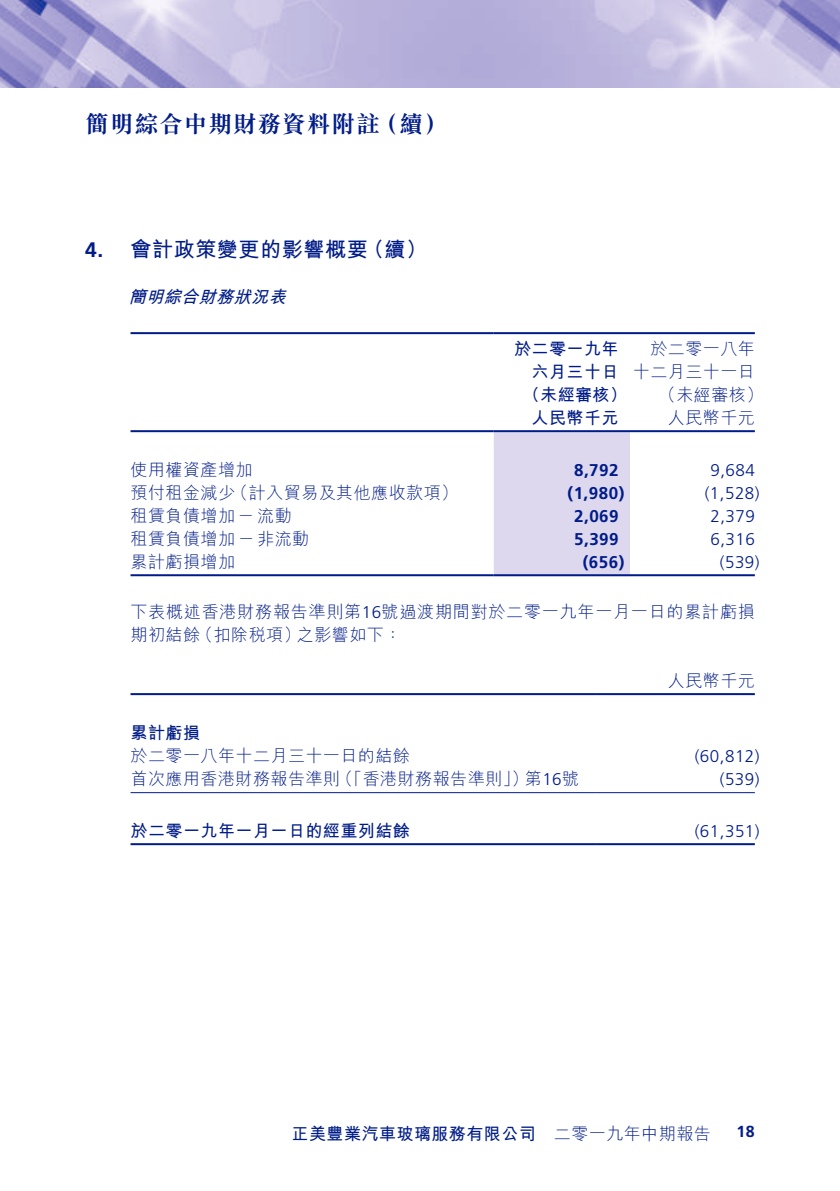
<style>
.page{position:relative;width:840px;height:1191px;background:#fff}
.page>*{position:absolute;margin:0;border:0;box-sizing:border-box;transform-origin:0 0}
.t1{font:700 24px "M Sung HK";letter-spacing:.025em;color:#001c88}
.t2{font:700 21px "M Hei HK";letter-spacing:.03em;color:#001c88}
.t3{font:700 21px "Frutiger LT Std";color:#001c88}
.t4{font:300 17px/23px "M Hei HK";letter-spacing:.03em;color:#001c88}
.t5{font:700 17px/23px "M Hei HK";letter-spacing:.03em;color:#001c88;text-align:right}
.t6{font:300 17px "Frutiger LT Std";letter-spacing:.03em;color:#001c88}
.t7{font:700 17px "Frutiger LT Std";letter-spacing:.03em;color:#001c88}
.t8{font:italic 700 17px "M Hei HK";color:#001c88}
.t9{font:700 16px "Frutiger LT Std";color:#001c88}
.s1{font-family:"Frutiger LT Std"}
.s2{font-weight:300}
</style>
<div class="page">
<img style="left:0;top:0;width:839px;height:87px">
<div style="left:493px;top:432px;width:136px;height:142px;background:#ddd8ee"></div>
<hr style="left:130px;top:332px;width:363px;height:2px;background:#001c88">
<hr style="left:493px;top:332px;width:261px;height:2px;background:#001c88">
<hr style="left:130px;top:430px;width:363px;height:2px;background:#001c88">
<hr style="left:493px;top:430px;width:136px;height:2px;background:#001c88">
<hr style="left:629px;top:430px;width:125px;height:2px;background:#001c88">
<hr style="left:130px;top:574px;width:363px;height:2px;background:#001c88">
<hr style="left:493px;top:574px;width:136px;height:2px;background:#001c88">
<hr style="left:629px;top:574px;width:125px;height:2px;background:#001c88">
<hr style="left:130px;top:693px;width:465px;height:2px;background:#001c88">
<hr style="left:595px;top:693px;width:159px;height:2px;background:#001c88">
<hr style="left:130px;top:792px;width:465px;height:1px;background:#001c88">
<hr style="left:595px;top:792px;width:159px;height:1px;background:#001c88">
<hr style="left:130px;top:843px;width:465px;height:2px;background:#001c88">
<hr style="left:595px;top:843px;width:159px;height:2px;background:#001c88">
<h1 class="t1" style="left:85px;top:108px;width:296px">簡明綜合中期財務資料附註</h1>
<h1 class="t1" style="left:374px;top:108px;width:75px">（續(</h1>
<p class="t3" style="left:85px;top:237px;width:20px">4.</p>
<p class="t2" style="left:130px;top:234px;width:238px">會計政策變更的影響概要</p>
<p class="t2" style="left:363px;top:234px;width:66px">（續(</p>
<p class="t8" style="left:129px;top:284px;width:164px">簡明綜合財務狀況表</p>
<p class="t4" style="left:130px;top:457px;width:123px">使用權資產增加</p>
<p class="t4" style="left:130px;top:480px;width:106px">預付租金減少</p>
<p class="t4" style="left:231px;top:480px;width:228px">（計入貿易及其他應收款項(</p>
<p class="t4" style="left:130px;top:503px;width:163px">租賃負債增加－流動</p>
<p class="t4" style="left:130px;top:526px;width:180px">租賃負債增加－非流動</p>
<p class="t5" style="left:514px;top:336px;width:106px">於二零一九年六月三十日</p>
<p class="t4" style="left:650px;top:336px;width:106px">於二零一八年</p>
<p class="t4" style="left:632px;top:359px;width:123px">十二月三十一日</p>
<p class="t4" style="left:658px;top:382px;width:106px">（未經審核(</p>
<p class="t5" style="left:522px;top:382px;width:106px">（未經審核）</p>
<p class="t5" style="left:531px;top:405px;width:88px">人民幣千元</p>
<p class="t4" style="left:667px;top:405px;width:88px">人民幣千元</p>
<p class="t7" style="left:574px;top:460px;width:46px">8,792</p>
<p class="t6" style="left:710px;top:460px;width:46px">9,684</p>
<p class="t7" style="left:567px;top:483px;width:58px">)1,980(</p>
<p class="t6" style="left:704px;top:483px;width:56px">)1,528(</p>
<p class="t7" style="left:574px;top:506px;width:46px">2,069</p>
<p class="t6" style="left:710px;top:506px;width:46px">2,379</p>
<p class="t7" style="left:574px;top:529px;width:46px">5,399</p>
<p class="t6" style="left:710px;top:529px;width:46px">6,316</p>
<p class="t4" style="left:130px;top:549px;width:106px">累計虧損增加</p>
<p class="t4" style="left:297px;top:599px;width:459px;text-indent:-166px">下表概述香港財務報告準則第<span class="s1">16</span>號過渡期間對於二零一九年一月一日的累計虧損之影響如下：</p>
<p class="t7" style="left:582px;top:552px;width:43px">)656(</p>
<p class="t6" style="left:719px;top:552px;width:41px">)539(</p>
<p class="t4" style="left:196px;top:622px;width:106px">（扣除稅項）</p>
<p class="t4" style="left:130px;top:622px;width:71px">期初結餘</p>
<p class="t4" style="left:667px;top:668px;width:88px">人民幣千元</p>
<p class="t5" style="left:130px;top:720px;width:71px">累計虧損</p>
<p class="t4" style="left:130px;top:743px;width:281px">於二零一八年十二月三十一日的結餘</p>
<p class="t6" style="left:694px;top:746px;width:66px">)60,812(</p>
<p class="t4" style="left:130px;top:766px;width:211px">首次應用香港財務報告準則</p>
<p class="t4" style="left:336px;top:766px;width:194px">（「香港財務報告準則」）</p>
<p class="t4" style="left:524px;top:766px;width:56px">第<span class="s1">16</span>號</p>
<p class="t6" style="left:719px;top:769px;width:41px">)539(</p>
<p class="t5" style="left:130px;top:818px;width:281px">於二零一九年一月一日的經重列結餘</p>
<p class="t6" style="left:694px;top:821px;width:66px">)61,351(</p>
<p class="t5" style="left:291px;top:1121px;width:420px">正美豐業汽車玻璃服務有限公司<span class="s2">　二零一九年中期報告</span></p>
<p class="t9" style="left:736px;top:1122px;width:20px">18</p>
</div>
